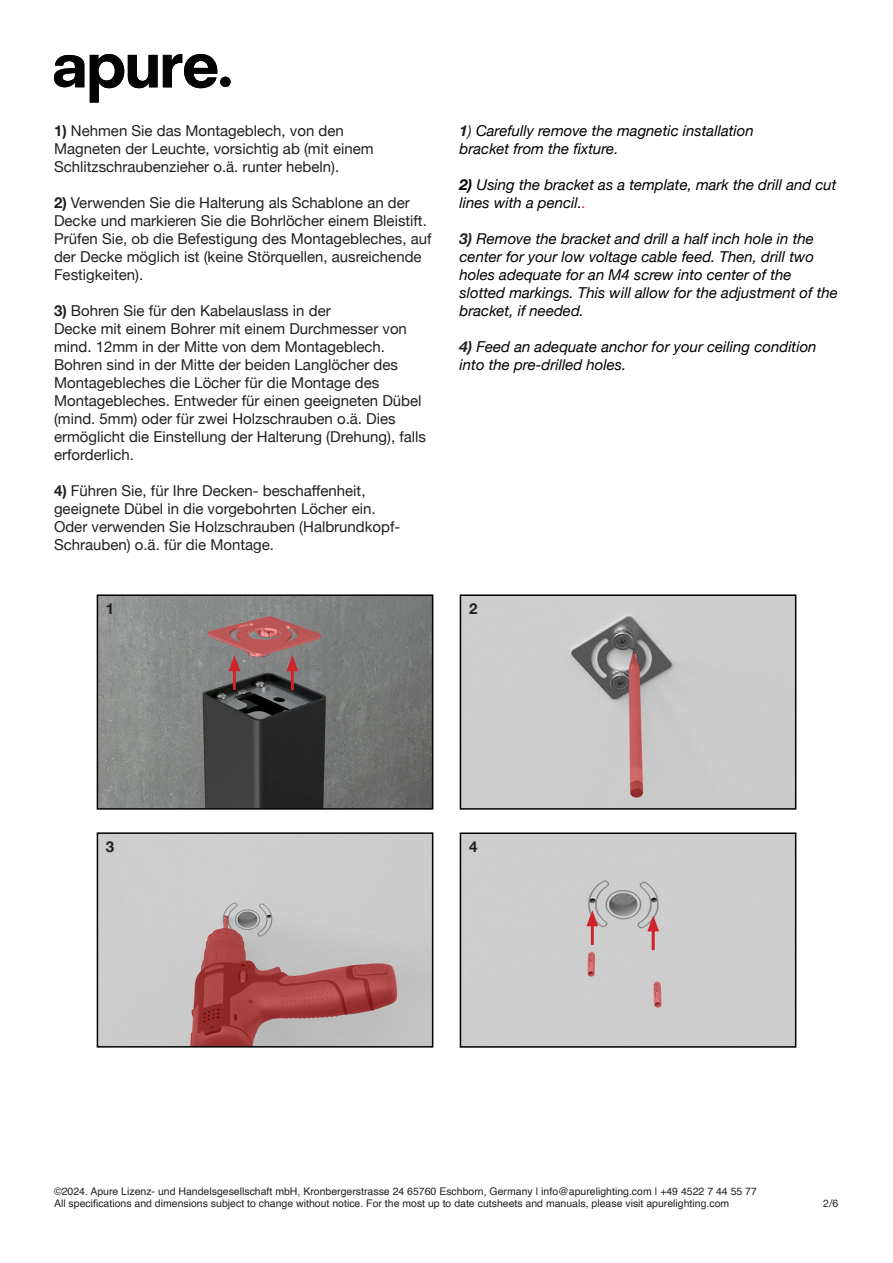
<style>
.page{position:relative;width:893px;height:1263px;background:#fff}
.page>*{position:absolute;margin:0;border:0;box-sizing:border-box;transform-origin:0 0}
.t1{font:15px/18px "Helvetica Neue";color:#231f20}
.t2{font:italic 15px/18px "Helvetica Neue";color:#000}
.t3{font:700 15px "Helvetica Neue";color:#231f20}
.t4{font:10.5px/12.6px "Helvetica";color:#231f20}
.t5{font:10.5px "Helvetica Neue";color:#231f20}
.s1{font-weight:700}
.s2{font-weight:700;color:#231f20}
.s3{color:#231f20}
.s4{color:#d1232a}
</style>
<div class="page">
<div style="left:463px;top:835px;width:330px;height:210px;background:#cdcdcd"></div>
<div style="left:460px;top:832px;width:336px;height:216px;border:2px solid #000"></div>
<svg style="left:90px;top:54px;width:127px;height:49px"></svg>
<div style="left:220px;top:77px;width:11px;height:10px;background:#040503;border-radius:50%"></div>
<svg style="left:54px;top:55px;width:30px;height:32px"></svg>
<img style="left:100px;top:597px;width:330px;height:210px">
<div style="left:97px;top:594px;width:336px;height:216px;border:2px solid #000"></div>
<img style="left:463px;top:597px;width:330px;height:210px">
<div style="left:460px;top:594px;width:336px;height:216px;border:2px solid #000"></div>
<img style="left:100px;top:835px;width:330px;height:209px">
<div style="left:97px;top:832px;width:336px;height:215px;border:2px solid #000"></div>
<hr style="left:291px;top:666px;width:3px;height:24px;background:#d1232a">
<svg style="left:286px;top:655px;width:12px;height:16px"></svg>
<hr style="left:233px;top:665px;width:3px;height:25px;background:#d1232a">
<svg style="left:229px;top:655px;width:11px;height:16px"></svg>
<hr style="left:652px;top:926px;width:3px;height:24px;background:#d1232a">
<svg style="left:647px;top:915px;width:12px;height:16px"></svg>
<hr style="left:591px;top:920px;width:3px;height:25px;background:#d1232a">
<svg style="left:586px;top:910px;width:12px;height:16px"></svg>
<p class="t1" style="left:54px;top:122px;width:321px"><span class="s1">1)</span> Nehmen Sie das Montageblech, von den<br>Magneten der Leuchte, vorsichtig ab (mit einem<br>Schlitzschraubenzieher o.ä. runter hebeln).</p>
<p class="t1" style="left:54px;top:194px;width:379px"><span class="s1">2)</span> Verwenden Sie die Halterung als Schablone an der Decke und markieren Sie die Bohrlöcher einem Bleistift.<br>Prüfen Sie, ob die Befestigung des Montagebleches, auf der Decke möglich ist (keine Störquellen, ausreichende Festigkeiten).</p>
<p class="t1" style="left:54px;top:302px;width:278px"><span class="s1">3)</span> Bohren Sie für den Kabelauslass in der</p>
<p class="t1" style="left:54px;top:320px;width:373px">Decke mit einem Bohrer mit einem Durchmesser von mind. 12mm in der Mitte von dem Montageblech.<br>Bohren sind in der Mitte der beiden Langlöcher des Montagebleches die Löcher für die Montage des Montagebleches. Entweder für einen geeigneten Dübel (mind. 5mm) oder für zwei Holzschrauben o.ä. Dies ermöglicht die Einstellung der Halterung (Drehung), falls erforderlich.</p>
<p class="t1" style="left:54px;top:482px;width:348px"><span class="s1">4)</span> Führen Sie, für Ihre Decken- beschaffenheit, geeignete Dübel in die vorgebohrten Löcher ein.<br>Oder verwenden Sie Holzschrauben (Halbrundkopf-Schrauben) o.ä. für die Montage.</p>
<p class="t2" style="left:460px;top:122px;width:296px"><span class="s2">1</span><span class="s3">)</span> Carefully remove the magnetic installation</p>
<p class="t2" style="left:460px;top:140px;width:160px">bracket from the fixture.</p>
<p class="t2" style="left:460px;top:176px;width:379px"><span class="s1">2)</span> Using the bracket as a template, mark the drill and cut lines with a pencil.<span class="s4">.</span></p>
<p class="t2" style="left:460px;top:230px;width:380px"><span class="s2">3)</span> Remove the bracket and drill a half inch hole in the center for your low voltage cable feed. Then, drill two holes adequate for an M4 screw into center of the slotted markings. This will allow for the adjustment of the bracket, if needed.</p>
<p class="t2" style="left:460px;top:338px;width:359px"><span class="s2">4)</span> Feed an adequate anchor for your ceiling condition into the pre-drilled holes.</p>
<p class="t3" style="left:106px;top:597px;width:10px">1</p>
<p class="t3" style="left:469px;top:597px;width:10px">2</p>
<p class="t3" style="left:106px;top:835px;width:10px">3</p>
<p class="t3" style="left:469px;top:835px;width:10px">4</p>
<p class="t4" style="left:54px;top:1185px;width:704px">©2024. Apure Lizenz- und Handelsgesellschaft mbH, Kronbergerstrasse 24 65760 Eschborn, Germany | info@apurelighting.com | +49 4522 7 44 55 77<br>All specifications and dimensions subject to change without notice. For the most up to date cutsheets and manuals, please visit apurelighting.com</p>
<p class="t5" style="left:823px;top:1195px;width:17px">2/6</p>
</div>
